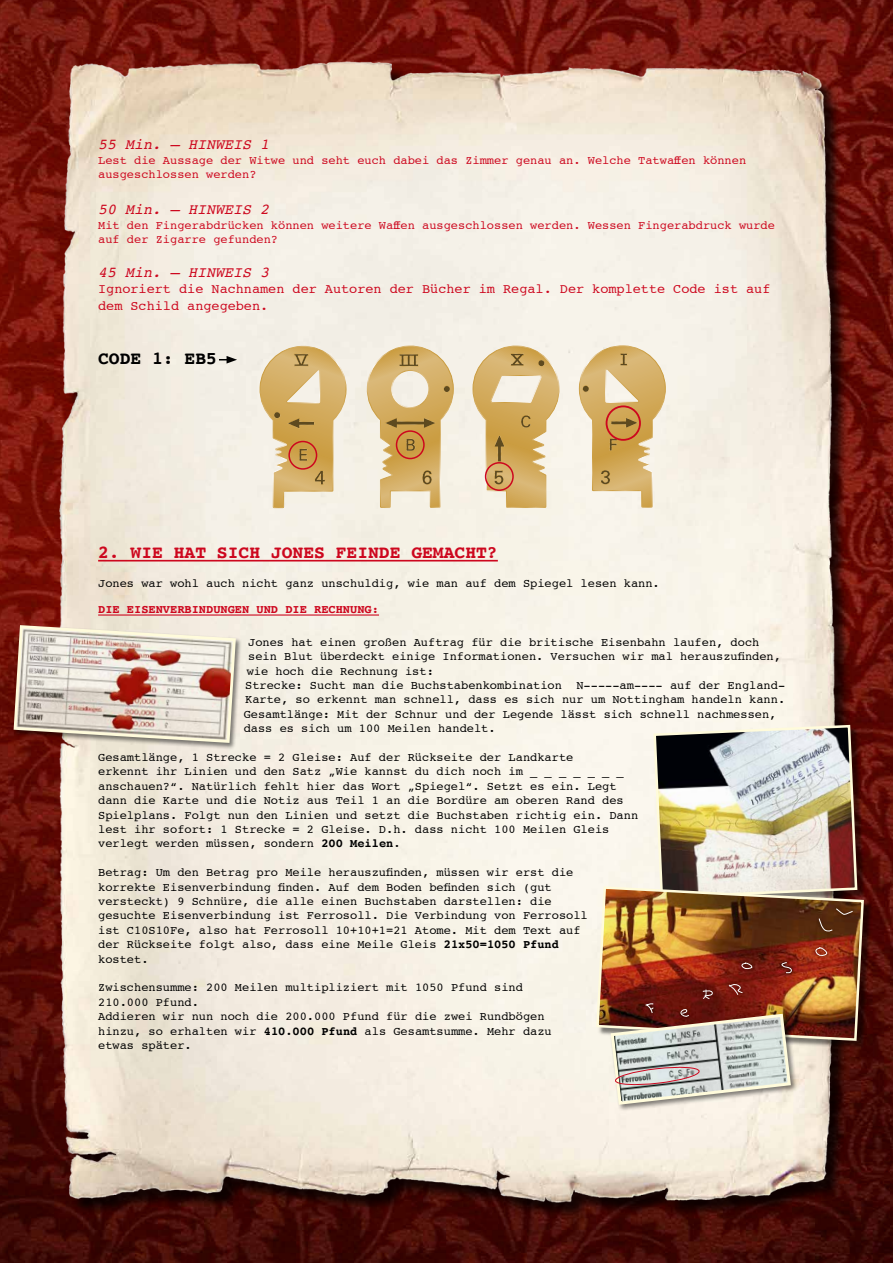
<style>
.page{position:relative;width:893px;height:1263px;background:#fff}
.page>*{position:absolute;margin:0;border:0;box-sizing:border-box;transform-origin:0 0}
.t1{font:700 18px "Courier";color:#cd071e}
.t2{font:700 18px "Courier";color:#000}
.t3{font:italic 15px "Courier";color:#cd071e}
.t4{font:13.5px/16.2px "Courier";color:#cd071e}
.t5{font:12px/14.4px "Courier";color:#000}
.t6{font:12px/14.4px "Courier";color:#cd071e}
.t7{font:700 12px "Courier";color:#cd071e}
.s1{font-weight:700}
</style>
<div class="page">
<img style="left:0;top:0;width:893px;height:1263px">
<img style="left:21px;top:19px;width:845px;height:1212px">
<hr style="left:98px;top:560px;width:400px;height:1px;background:#cd071e">
<hr style="left:98px;top:614px;width:281px;height:2px;background:#cd071e">
<svg style="left:578px;top:344px;width:88px;height:164px;background:#dec391"></svg>
<svg style="left:472px;top:344px;width:87px;height:164px;background:#ddc28f"></svg>
<svg style="left:366px;top:345px;width:88px;height:163px;background:#dcc391"></svg>
<svg style="left:259px;top:345px;width:88px;height:164px;background:#ddc390"></svg>
<div style="left:288px;top:441px;width:29px;height:29px;border:2px solid #cd071e;border-radius:50%"></div>
<div style="left:396px;top:430px;width:29px;height:29px;border:2px solid #cd071e;border-radius:50%"></div>
<div style="left:485px;top:462px;width:29px;height:29px;border:2px solid #cd071e;border-radius:50%"></div>
<div style="left:606px;top:405px;width:35px;height:36px;border:2px solid #cd071e;border-radius:50%"></div>
<svg style="left:219px;top:356px;width:18px;height:8px"></svg>
<div style="left:598px;top:888px;width:274px;height:161px;background:#000;opacity:.5"></div>
<div style="left:609px;top:1012px;width:189px;height:100px;background:#000;opacity:.5"></div>
<img style="left:595px;top:723px;width:270px;height:383px">
<div style="left:13px;top:624px;width:230px;height:125px;background:#000;opacity:.5"></div>
<img style="left:12px;top:624px;width:225px;height:120px">
<p class="t3" style="left:98px;top:133px;width:173px">55 Min. – HINWEIS 1</p>
<p class="t6" style="left:98px;top:153px;width:649px">Lest die Aussage der Witwe und seht euch dabei das Zimmer genau an. Welche Tatwaffen können ausgeschlossen werden?</p>
<p class="t3" style="left:98px;top:198px;width:173px">50 Min. – HINWEIS 2</p>
<p class="t6" style="left:98px;top:217px;width:678px">Mit den Fingerabdrücken können weitere Waffen ausgeschlossen werden. Wessen Fingerabdruck wurde auf der Zigarre gefunden?</p>
<p class="t3" style="left:98px;top:261px;width:173px">45 Min. – HINWEIS 3</p>
<p class="t4" style="left:98px;top:281px;width:674px">Ignoriert die Nachnamen der Autoren der Bücher im Regal. Der komplette Code ist auf dem Schild angegeben.</p>
<h1 class="t2" style="left:98px;top:343px;width:120px">CODE 1: EB5</h1>
<h1 class="t1" style="left:98px;top:538px;width:401px">2. WIE HAT SICH JONES FEINDE GEMACHT?</h1>
<p class="t5" style="left:98px;top:576px;width:563px">Jones war wohl auch nicht ganz unschuldig, wie man auf dem Spiegel lesen kann.</p>
<p class="t7" style="left:98px;top:600px;width:282px">DIE EISENVERBINDUNGEN UND DIE RECHNUNG:</p>
<p class="t5" style="left:248px;top:634px;width:513px">Jones hat einen großen Auftrag für die britische Eisenbahn laufen, doch</p>
<p class="t5" style="left:248px;top:649px;width:534px">sein Blut überdeckt einige Informationen. Versuchen wir mal herauszufinden,</p>
<p class="t5" style="left:247px;top:663px;width:189px">wie hoch die Rechnung ist:</p>
<p class="t5" style="left:245px;top:678px;width:541px">Strecke: Sucht man die Buchstabenkombination N-----am---- auf der England-</p>
<p class="t5" style="left:245px;top:692px;width:541px">Karte, so erkennt man schnell, dass es sich nur um Nottingham handeln kann.</p>
<p class="t5" style="left:244px;top:706px;width:534px">Gesamtlänge: Mit der Schnur und der Legende lässt sich schnell nachmessen,</p>
<p class="t5" style="left:244px;top:721px;width:254px">dass es sich um 100 Meilen handelt.</p>
<p class="t5" style="left:98px;top:750px;width:541px">Gesamtlänge, 1 Strecke = 2 Gleise: Auf der Rückseite der Landkarte<br>erkennt ihr Linien und den Satz „Wie kannst du dich noch im _ _ _ _ _ _ _ anschauen?“. Natürlich fehlt hier das Wort „Spiegel“. Setzt es ein. Legt dann die Karte und die Notiz aus Teil 1 an die Bordüre am oberen Rand des Spielplans. Folgt nun den Linien und setzt die Buchstaben richtig ein. Dann lest ihr sofort: 1 Strecke = 2 Gleise. D.h. dass nicht 100 Meilen Gleis verlegt werden müssen, sondern <span class="s1">200 Meilen</span>.</p>
<p class="t5" style="left:98px;top:865px;width:491px">Betrag: Um den Betrag pro Meile herauszufinden, müssen wir erst die korrekte Eisenverbindung finden. Auf dem Boden befinden sich (gut versteckt) 9 Schnüre, die alle einen Buchstaben darstellen: die gesuchte Eisenverbindung ist Ferrosoll. Die Verbindung von Ferrosoll ist C10S10Fe, also hat Ferrosoll 10+10+1=21 Atome. Mit dem Text auf der Rückseite folgt also, dass eine Meile Gleis <span class="s1">21x50=1050 Pfund </span>kostet.</p>
<p class="t5" style="left:98px;top:980px;width:455px">Zwischensumme: 200 Meilen multipliziert mit 1050 Pfund sind 210.000 Pfund.<br>Addieren wir nun noch die 200.000 Pfund für die zwei Rundbögen hinzu, so erhalten wir <span class="s1">410.000 Pfund</span> als Gesamtsumme. Mehr dazu etwas später.</p>
</div>
